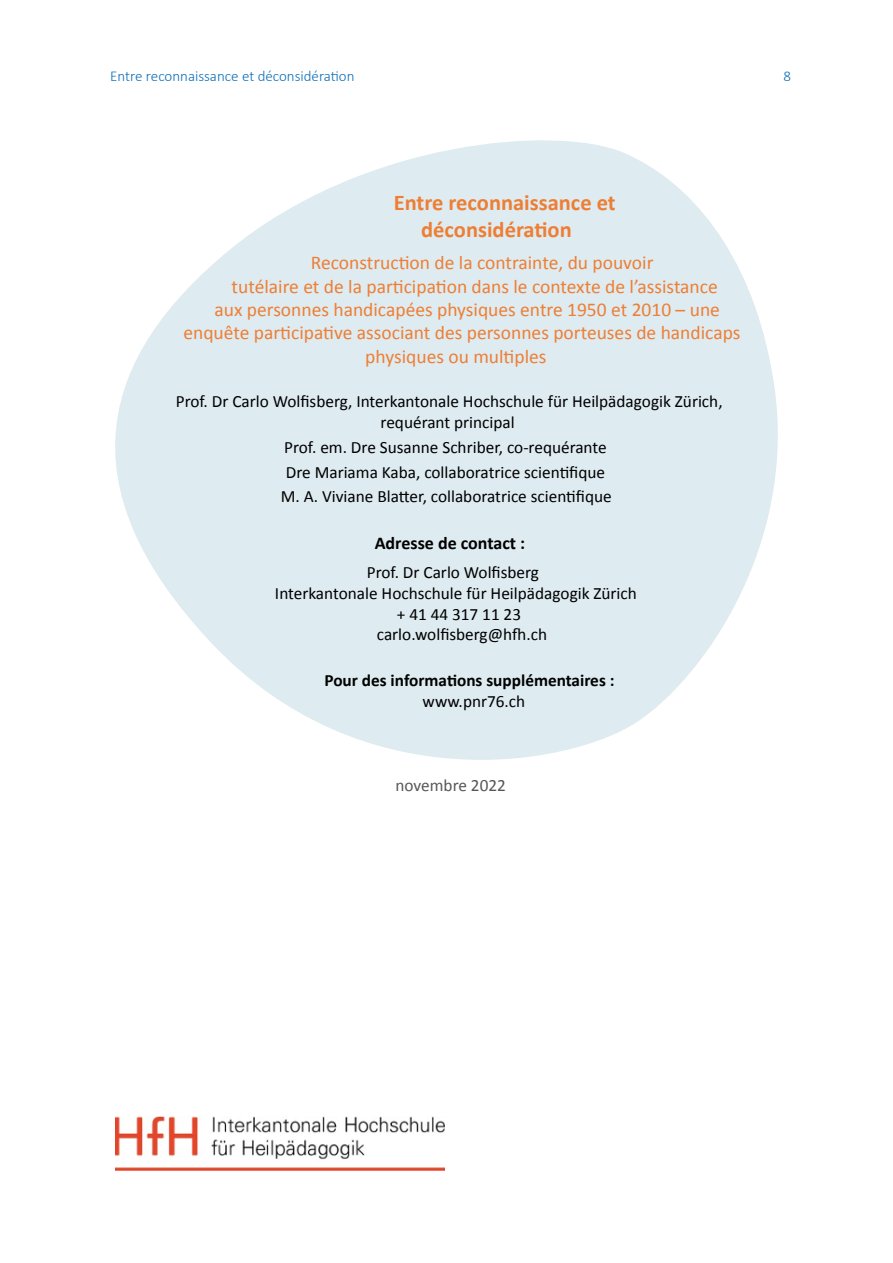
<style>
.page{position:relative;width:893px;height:1263px;background:#fff}
.page>*{position:absolute;margin:0;border:0;box-sizing:border-box;transform-origin:0 0}
.t1{font:700 22.5px/27px "Calibri";color:#ee7e34}
.t2{font:19.5px "Calibri";color:#ee7e34}
.t3{font:700 18px "Calibri";color:#000}
.t4{font:17.25px/24.9px "Calibri";color:#000;text-align:center}
.t5{font:700 17.25px "Calibri";color:#000}
.t6{font:17.25px "Calibri";color:#575756}
.t7{font:300 15px "Calibri";color:#0e6eb6}
</style>
<div class="page">
<svg style="left:115px;top:140px;width:663px;height:620px;fill:#deebf0"></svg>
<img style="left:115px;top:1117px;width:329px;height:54px">
<p class="t7" style="left:110px;top:67px;width:246px">Entre reconnaissance et déconsidération</p>
<p class="t7" style="left:783px;top:67px;width:9px">8</p>
<h1 class="t1" style="left:421px;top:189px;width:196px;text-indent:-27px">Entre reconnaissance et déconsidération</h1>
<p class="t2" style="left:311px;top:250px;width:344px">Reconstruction de la contrainte, du pouvoir</p>
<p class="t2" style="left:232px;top:274px;width:488px">tutélaire et de la participation dans le contexte de l’assistance</p>
<p class="t2" style="left:214px;top:297px;width:507px">aux personnes handicapées physiques entre 1950 et 2010 – une</p>
<p class="t2" style="left:183px;top:321px;width:558px">enquête participative associant des personnes porteuses de handicaps</p>
<p class="t2" style="left:365px;top:344px;width:183px">physiques ou multiples</p>
<p class="t4" style="left:176px;top:391px;width:548px;line-height:20.7px">Prof. Dr Carlo Wolfisberg, Interkantonale Hochschule für Heilpädagogik Zürich, requérant principal</p>
<p class="t4" style="left:281px;top:434px;width:332px;text-align:left">Prof. em. Dre Susanne Schriber, co-requérante<br>Dre Mariama Kaba, collaboratrice scientifique<br>M. A. Viviane Blatter, collaboratrice scientifique</p>
<p class="t3" style="left:375px;top:532px;width:152px">Adresse de contact :</p>
<p class="t4" style="left:367px;top:560px;width:174px">Prof. Dr Carlo Wolfisberg</p>
<p class="t4" style="left:275px;top:581px;width:363px">Interkantonale Hochschule für Heilpädagogik Zürich</p>
<p class="t4" style="left:397px;top:601px;width:126px">+ 41 44 317 11 23</p>
<p class="t4" style="left:377px;top:622px;width:172px">carlo.wolfisberg@hfh.ch</p>
<p class="t5" style="left:324px;top:669px;width:292px">Pour des informations supplémentaires :</p>
<p class="t4" style="left:423px;top:689px;width:104px">www.pnr76.ch</p>
<p class="t6" style="left:396px;top:775px;width:112px">novembre 2022</p>
</div>
